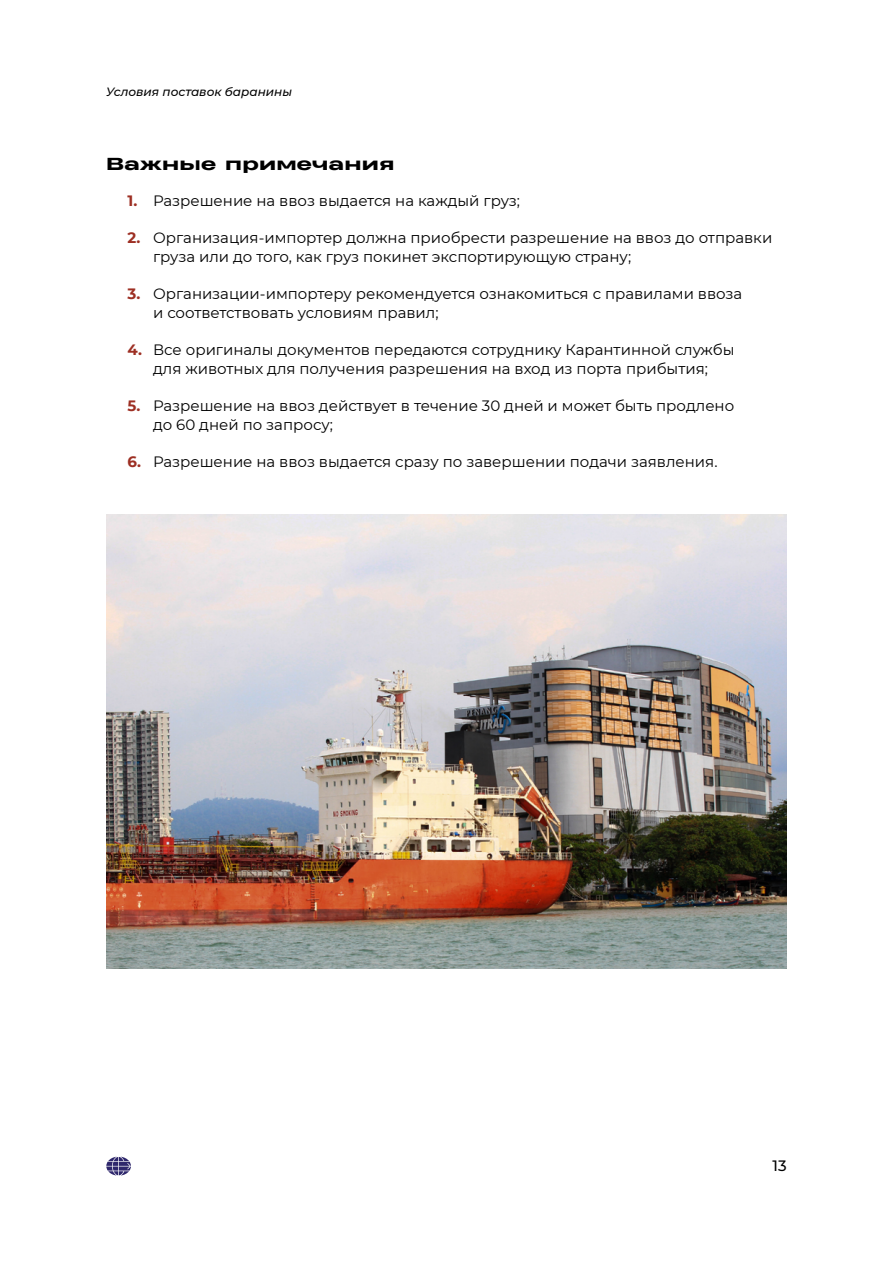
<style>
.page{position:relative;width:893px;height:1263px;background:#fff}
.page>*{position:absolute;margin:0;border:0;box-sizing:border-box;transform-origin:0 0}
.t1{font:800 16.5px "Heading Pro Ultra Wide";color:#000}
.t2{font:15px/19.5px "Montserrat";color:#000}
.t3{font:500 15px "Montserrat";color:#000}
.t4{font:italic 500 12px "Montserrat";color:#000}
.s1{font-weight:700;color:#9d2f23}
</style>
<div class="page">
<svg style="left:106px;top:1157px;width:25px;height:18px"></svg>
<img style="left:106px;top:515px;width:681px;height:453px">
<p class="t4" style="left:106px;top:83px;width:187px">Условия поставок баранины</p>
<p class="t1" style="left:106px;top:153px;width:290px">Важные примечания</p>
<p class="t2" style="left:128px;top:191px;width:394px"><span class="s1">1.</span> Разрешение на ввоз выдается на каждый груз;</p>
<p class="t2" style="left:153px;top:227px;width:621px;text-indent:-26px"><span class="s1">2.</span> Организация-импортер должна приобрести разрешение на ввоз до отправки груза или до того, как груз покинет экспортирующую страну;</p>
<p class="t2" style="left:153px;top:283px;width:591px;text-indent:-26px"><span class="s1">3.</span> Организации-импортеру рекомендуется ознакомиться с правилами ввоза и соответствовать условиям правил;</p>
<p class="t2" style="left:128px;top:339px;width:608px;text-align:center"><span class="s1">4.</span> Все оригиналы документов передаются сотруднику Карантинной службы для животных для получения разрешения на вход из порта прибытия;</p>
<p class="t2" style="left:153px;top:395px;width:583px;text-indent:-26px"><span class="s1">5.</span> Разрешение на ввоз действует в течение 30 дней и может быть продлено до 60 дней по запросу;</p>
<p class="t2" style="left:128px;top:451px;width:591px"><span class="s1">6.</span> Разрешение на ввоз выдается сразу по завершении подачи заявления.</p>
<p class="t3" style="left:772px;top:1155px;width:16px">13</p>
</div>
